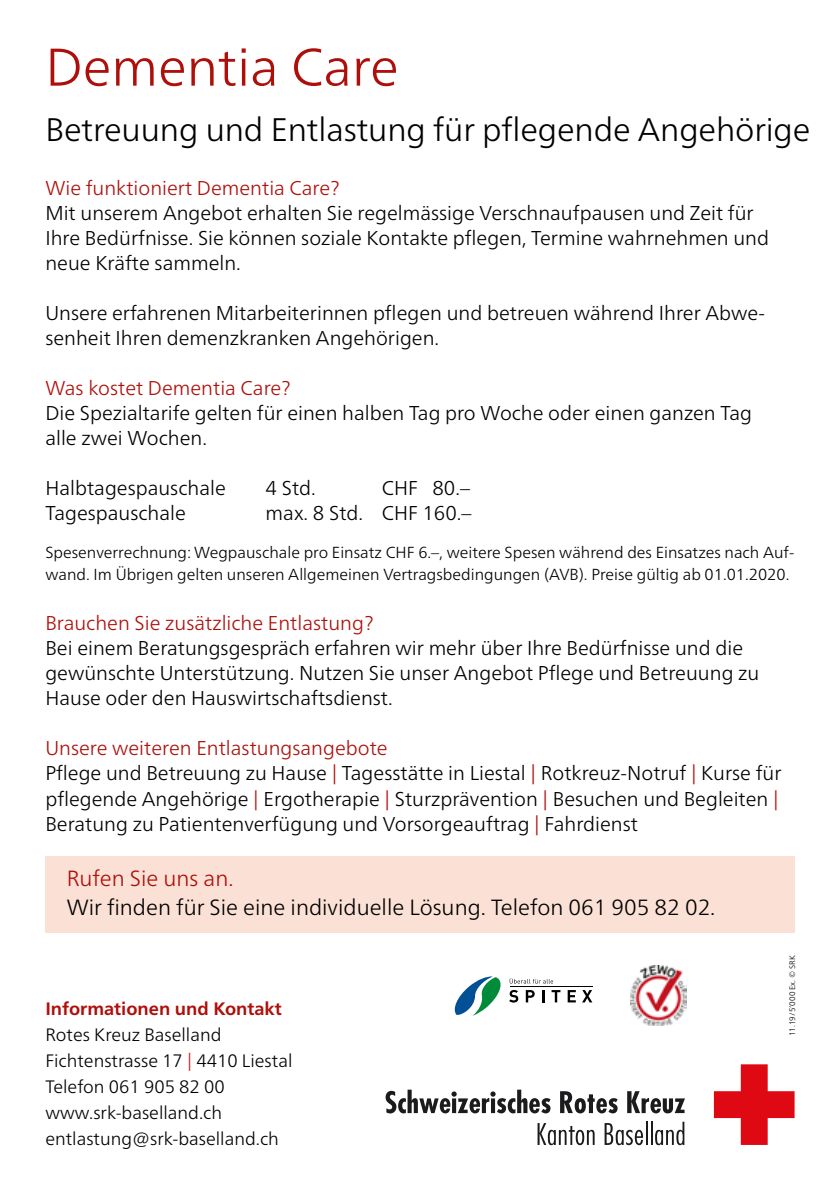
<style>
.page{position:relative;width:840px;height:1191px;background:#fff}
.page>*{position:absolute;margin:0;border:0;box-sizing:border-box;transform-origin:0 0}
.t1{font:300 53px "Frutiger Neue LT Pro";color:#ae0f0a}
.t2{font:300 32.6px "Frutiger Neue LT Pro";letter-spacing:-.005em;color:#000}
.t3{font:300 22px "Frutiger Neue LT Pro";color:#000}
.t4{font:300 22px "Frutiger Neue LT Pro";color:#ae0f0a}
.t5{font:300 20px/25px "Frutiger Neue LT Pro";color:#000}
.t6{font:300 20px "Frutiger Neue LT Pro";color:#ae0f0a}
.t7{font:300 18px/26px "Frutiger Neue LT Pro";color:#000}
.t8{font:700 18px "Frutiger Neue LT Pro";color:#ae0f0a}
.t9{font:300 16px/22px "Frutiger Neue LT Pro";color:#000}
.t10{font:300 8px "Frutiger Neue LT Pro";color:#000}
.s1{color:#ae0f0a}
.s2{color:#cd171a}
</style>
<div class="page">
<div style="left:45px;top:856px;width:749px;height:77px;background:#fae0d5"></div>
<img style="left:630px;top:965px;width:56px;height:60px">
<svg style="left:454px;top:976px;width:47px;height:39px"></svg>
<svg style="left:509px;top:990px;width:9px;height:12px"></svg>
<svg style="left:525px;top:990px;width:9px;height:12px"></svg>
<svg style="left:542px;top:990px;width:2px;height:12px"></svg>
<svg style="left:551px;top:990px;width:9px;height:12px"></svg>
<svg style="left:567px;top:990px;width:8px;height:12px"></svg>
<svg style="left:582px;top:990px;width:10px;height:12px"></svg>
<hr style="left:509px;top:986px;width:83px;height:1px;background:#000">
<svg style="left:509px;top:978px;width:44px;height:5px"></svg>
<svg style="left:713px;top:1064px;width:81px;height:81px"></svg>
<svg style="left:385px;top:1089px;width:165px;height:24px"></svg>
<svg style="left:560px;top:1091px;width:57px;height:22px"></svg>
<svg style="left:627px;top:1091px;width:57px;height:22px"></svg>
<svg style="left:537px;top:1123px;width:57px;height:22px"></svg>
<svg style="left:604px;top:1123px;width:38px;height:22px"></svg>
<hr style="left:645px;top:1121px;width:2px;height:24px;background:#1b1a1c">
<hr style="left:650px;top:1121px;width:2px;height:24px;background:#1b1a1c">
<svg style="left:655px;top:1121px;width:29px;height:24px"></svg>
<h1 class="t1" style="left:45px;top:35px;width:354px">Dementia Care</h1>
<h2 class="t2" style="left:45px;top:110px;width:766px">Betreuung und Entlastung für pflegende Angehörige</h2>
<p class="t6" style="left:45px;top:176px;width:296px">Wie funktioniert Dementia Care?</p>
<p class="t5" style="left:45px;top:201px;width:724px">Mit unserem Angebot erhalten Sie regelmässige Verschnaufpausen und Zeit für<br>Ihre Bedürfnisse. Sie können soziale Kontakte pflegen, Termine wahrnehmen und neue Kräfte sammeln.</p>
<p class="t5" style="left:45px;top:301px;width:720px">Unsere erfahrenen Mitarbeiterinnen pflegen und betreuen während Ihrer Abwe&shy;senheit Ihren demenzkranken Angehörigen.</p>
<p class="t6" style="left:45px;top:376px;width:247px">Was kostet Dementia Care?</p>
<p class="t5" style="left:45px;top:401px;width:707px">Die Spezialtarife gelten für einen halben Tag pro Woche oder einen ganzen Tag alle zwei Wochen.</p>
<p class="t5" style="left:45px;top:476px;width:182px">Halbtagespauschale</p>
<p class="t5" style="left:265px;top:476px;width:52px">4 Std.</p>
<p class="t5" style="left:381px;top:476px;width:90px">CHF 80.–</p>
<p class="t5" style="left:45px;top:501px;width:142px">Tagespauschale</p>
<p class="t5" style="left:265px;top:501px;width:207px">max. 8 Std. CHF 160.–</p>
<p class="t9" style="left:45px;top:541px;width:750px">Spesenverrechnung: Wegpauschale pro Einsatz CHF 6.–, weitere Spesen während des Einsatzes nach Auf&shy;wand. Im Übrigen gelten unseren Allgemeinen Vertragsbedingungen (AVB). Preise gültig ab 01.01.2020.</p>
<p class="t6" style="left:45px;top:611px;width:329px">Brauchen Sie zusätzliche Entlastung?</p>
<p class="t5" style="left:45px;top:636px;width:715px">Bei einem Beratungsgespräch erfahren wir mehr über Ihre Bedürfnisse und die gewünschte Unterstützung. Nutzen Sie unser Angebot Pflege und Betreuung zu<br>Hause oder den Hauswirtschaftsdienst.</p>
<p class="t5" style="left:45px;top:736px;width:737px"><span class="s1">Unsere weiteren Entlastungsangebote<br></span>Pflege und Betreuung zu Hause <span class="s1">|</span> Tagesstätte in Liestal <span class="s1">|</span> Rotkreuz-Notruf <span class="s1">|</span> Kurse für pflegende Angehörige <span class="s1">|</span> Ergotherapie <span class="s1">|</span> Sturzprävention <span class="s1">|</span> Besuchen und Begleiten <span class="s1">| </span>Beratung zu Patientenverfügung und Vorsorgeauftrag <span class="s1">|</span> Fahrdienst</p>
<p class="t4" style="left:67px;top:865px;width:168px">Rufen Sie uns an.</p>
<p class="t3" style="left:67px;top:894px;width:650px">Wir finden für Sie eine individuelle Lösung. Telefon 061 905 82 02.</p>
<p class="t10" style="left:787px;top:1036px;width:82px;rotate:-90deg">11.19/5‘000 Ex. © SRK</p>
<p class="t8" style="left:45px;top:997px;width:238px">Informationen und Kontakt</p>
<p class="t7" style="left:45px;top:1021px;width:248px">Rotes Kreuz Baselland<br>Fichtenstrasse 17 <span class="s2">|</span> 4410 Liestal<br>Telefon 061 905 82 00 www.srk-baselland.ch entlastung@srk-baselland.ch</p>
</div>
